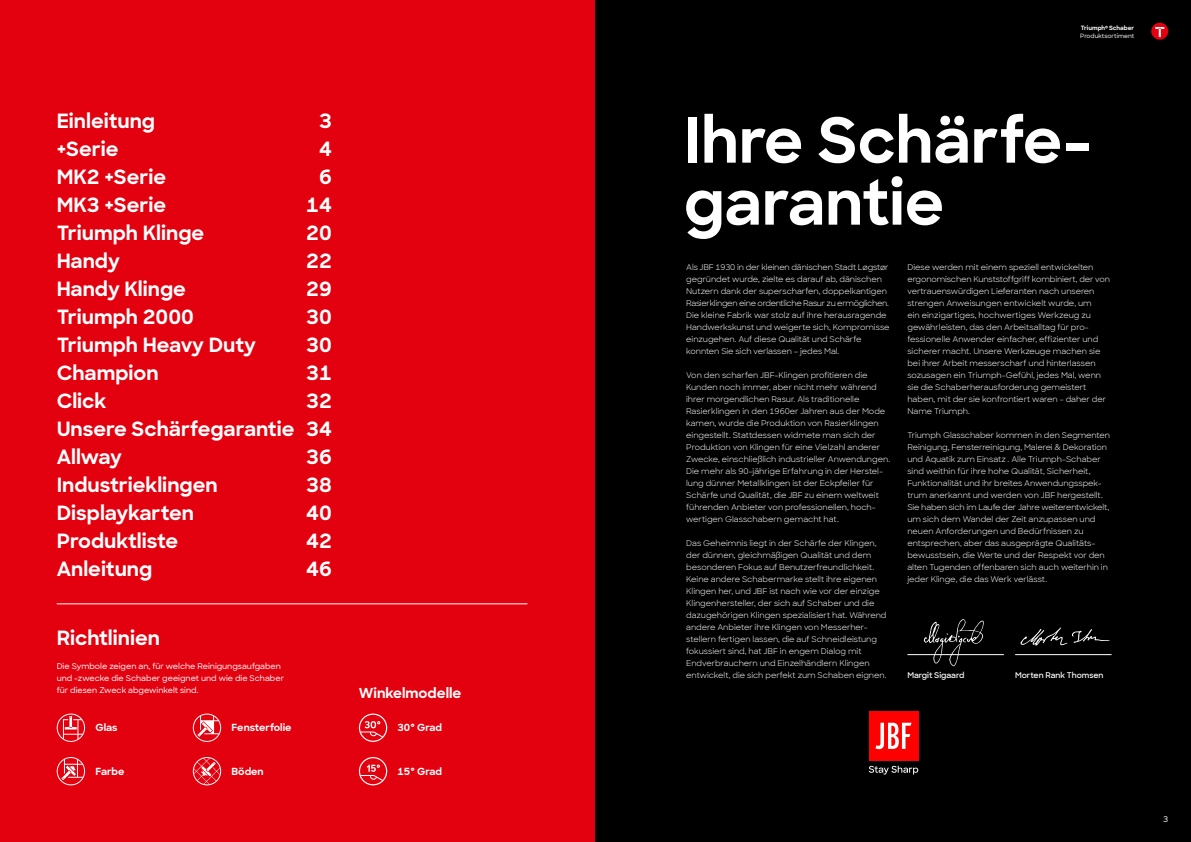
<style>
.page{position:relative;width:1191px;height:842px;background:#fff}
.page>*{position:absolute;margin:0;border:0;box-sizing:border-box;transform-origin:0 0}
.t1{font:700 62px/62px "Sharp Sans";color:#fff}
.t2{font:700 20px/28px "Sharp Sans";color:#fff;text-align:justify}
.t3{font:700 14px "Sharp Sans";color:#fff}
.t4{font:700 10px "Sharp Sans";color:#fff}
.t5{font:8px/12px "Sharp Sans";letter-spacing:-.005em;color:#fff}
.t6{font:500 8px/12px "Sharp Sans";color:#fff}
.t7{font:600 8px "Sharp Sans";letter-spacing:-.005em;color:#fff}
.t8{font:500 6px/8px "Sharp Sans";color:#fff}
.s1{font-weight:700}
</style>
<div class="page">
<div style="left:0;top:0;width:595px;height:842px;background:#e3000f"></div>
<div style="left:595px;top:0;width:596px;height:842px;background:#000"></div>
<svg style="left:57px;top:713px;width:28px;height:29px"></svg>
<svg style="left:57px;top:757px;width:28px;height:28px"></svg>
<svg style="left:193px;top:713px;width:28px;height:29px"></svg>
<div style="left:359px;top:757px;width:28px;height:28px;border:1px solid #fff;border-radius:50%"></div>
<svg style="left:359px;top:765px;width:25px;height:17px"></svg>
<svg style="left:193px;top:757px;width:28px;height:28px"></svg>
<div style="left:359px;top:713px;width:28px;height:29px;border:1px solid #fff;border-radius:50%"></div>
<svg style="left:359px;top:721px;width:25px;height:17px"></svg>
<div style="left:868px;top:711px;width:50px;height:50px;background:#f00"></div>
<svg style="left:875px;top:723px;width:36px;height:26px"></svg>
<svg style="left:868px;top:766px;width:50px;height:8px"></svg>
<hr style="left:57px;top:604px;width:470px;height:1px;background:#fff">
<svg style="left:1020px;top:628px;width:90px;height:18px"></svg>
<svg style="left:924px;top:619px;width:60px;height:47px"></svg>
<hr style="left:1015px;top:654px;width:96px;height:1px;background:#fff">
<hr style="left:907px;top:654px;width:96px;height:1px;background:#fff">
<div style="left:1151px;top:23px;width:17px;height:17px;background:#e3000f;border-radius:50%"></div>
<svg style="left:1155px;top:27px;width:9px;height:10px"></svg>
<h2 class="t2" style="left:57px;top:106px;width:100px">Einleitung</h2>
<h2 class="t2" style="left:319px;top:106px;width:14px">3</h2>
<h2 class="t2" style="left:57px;top:134px;width:63px">+Serie</h2>
<h2 class="t2" style="left:319px;top:134px;width:14px">4</h2>
<h2 class="t2" style="left:57px;top:162px;width:111px">MK2 +Serie</h2>
<h2 class="t2" style="left:319px;top:162px;width:14px">6</h2>
<h2 class="t2" style="left:57px;top:190px;width:111px">MK3 +Serie</h2>
<h2 class="t2" style="left:306px;top:190px;width:27px">14</h2>
<h2 class="t2" style="left:57px;top:218px;width:149px">Triumph Klinge</h2>
<h2 class="t2" style="left:306px;top:218px;width:27px">20</h2>
<h2 class="t2" style="left:57px;top:246px;width:65px">Handy</h2>
<h2 class="t2" style="left:306px;top:246px;width:27px">22</h2>
<h2 class="t2" style="left:57px;top:274px;width:131px">Handy Klinge</h2>
<h2 class="t2" style="left:306px;top:274px;width:27px">29</h2>
<h2 class="t2" style="left:57px;top:302px;width:139px">Triumph 2000</h2>
<h2 class="t2" style="left:306px;top:302px;width:27px">30</h2>
<h2 class="t2" style="left:57px;top:330px;width:201px">Triumph Heavy Duty</h2>
<h2 class="t2" style="left:306px;top:330px;width:27px">30</h2>
<h2 class="t2" style="left:57px;top:358px;width:103px">Champion</h2>
<h2 class="t2" style="left:306px;top:358px;width:27px">31</h2>
<h2 class="t2" style="left:57px;top:386px;width:51px">Click</h2>
<h2 class="t2" style="left:57px;top:386px;width:276px;text-indent:249px">32<br>Unsere Schärfegarantie 34<br>Allway</h2>
<h2 class="t2" style="left:306px;top:442px;width:27px">36</h2>
<h2 class="t2" style="left:57px;top:470px;width:162px">Industrieklingen</h2>
<h2 class="t2" style="left:306px;top:470px;width:27px">38</h2>
<h2 class="t2" style="left:57px;top:498px;width:139px">Displaykarten</h2>
<h2 class="t2" style="left:306px;top:498px;width:27px">40</h2>
<h2 class="t2" style="left:57px;top:526px;width:123px">Produktliste</h2>
<h2 class="t2" style="left:306px;top:526px;width:27px">42</h2>
<h2 class="t2" style="left:57px;top:554px;width:97px">Anleitung</h2>
<h2 class="t2" style="left:306px;top:554px;width:27px">46</h2>
<h2 class="t2" style="left:57px;top:623px;width:105px">Richtlinien</h2>
<p class="t6" style="left:57px;top:659px;width:229px">Die Symbole zeigen an, für welche Reinigungsaufgaben und -zwecke die Schaber geeignet und wie die Schaber für diesen Zweck abgewinkelt sind.</p>
<p class="t4" style="left:95px;top:720px;width:24px">Glas</p>
<p class="t4" style="left:95px;top:764px;width:31px">Farbe</p>
<h3 class="t3" style="left:359px;top:683px;width:104px">Winkelmodelle</h3>
<p class="t4" style="left:397px;top:720px;width:46px">30° Grad</p>
<p class="t4" style="left:231px;top:720px;width:62px">Fensterfolie</p>
<p class="t4" style="left:231px;top:764px;width:34px">Böden</p>
<p class="t4" style="left:397px;top:764px;width:46px">15° Grad</p>
<p class="t8" style="left:1080px;top:24px;width:55px"><span class="s1">Triumph</span><sup>®</sup> <span class="s1">Schaber<br></span>Produktsortiment</p>
<h1 class="t1" style="left:684px;top:107px;width:410px">Ihre Schärfe&shy;garantie</h1>
<p class="t5" style="left:686px;top:261px;width:205px">Als JBF 1930 in der kleinen dänischen Stadt Løgstør gegründet wurde, zielte es darauf ab, dänischen Nutzern dank der superscharfen, doppelkantigen Rasierklingen eine ordentliche Rasur zu ermöglichen.<br>Die kleine Fabrik war stolz auf ihre herausragende Handwerkskunst und weigerte sich, Kompromisse einzugehen. Auf diese Qualität und Schärfe konnten Sie sich verlassen – jedes Mal.</p>
<p class="t5" style="left:686px;top:369px;width:205px">Von den scharfen JBF-Klingen profitieren die Kunden noch immer, aber nicht mehr während ihrer morgendlichen Rasur. Als traditionelle Rasierklingen in den 1960er Jahren aus der Mode kamen, wurde die Produktion von Rasierklingen eingestellt. Stattdessen widmete man sich der Produktion von Klingen für eine Vielzahl anderer Zwecke, einschließlich industrieller Anwendungen.<br>Die mehr als 90-jährige Erfahrung in der Herstel&shy;lung dünner Metallklingen ist der Eckpfeiler für Schärfe und Qualität, die JBF zu einem weltweit führenden Anbieter von professionellen, hoch&shy;wertigen Glasschabern gemacht hat.</p>
<p class="t5" style="left:686px;top:537px;width:202px">Das Geheimnis liegt in der Schärfe der Klingen, der dünnen, gleichmäßigen Qualität und dem besonderen Fokus auf Benutzerfreundlichkeit.<br>Keine andere Schabermarke stellt ihre eigenen Klingen her, und JBF ist nach wie vor der einzige Klingenhersteller, der sich auf Schaber und die dazugehörigen Klingen spezialisiert hat. Während andere Anbieter ihre Klingen von Messerher&shy;stellern fertigen lassen, die auf Schneidleistung fokussiert sind, hat JBF in engem Dialog mit Endverbrauchern und Einzelhändlern Klingen entwickelt, die sich perfekt zum Schaben eignen.</p>
<p class="t5" style="left:907px;top:261px;width:204px">Diese werden mit einem speziell entwickelten ergonomischen Kunststoffgriff kombiniert, der von vertrauenswürdigen Lieferanten nach unseren strengen Anweisungen entwickelt wurde, um<br>ein einzigartiges, hochwertiges Werkzeug zu gewährleisten, das den Arbeitsalltag für pro&shy;fessionelle Anwender einfacher, effizienter und sicherer macht. Unsere Werkzeuge machen sie bei ihrer Arbeit messerscharf und hinterlassen sozusagen ein Triumph-Gefühl, jedes Mal, wenn sie die Schaberherausforderung gemeistert haben, mit der sie konfrontiert waren - daher der Name Triumph.</p>
<p class="t5" style="left:907px;top:429px;width:204px">Triumph Glasschaber kommen in den Segmenten Reinigung, Fensterreinigung, Malerei &amp; Dekoration und Aquatik zum Einsatz . Alle Triumph-Schaber sind weithin für ihre hohe Qualität, Sicherheit, Funktionalität und ihr breites Anwendungsspek&shy;trum anerkannt und werden von JBF hergestellt.<br>Sie haben sich im Laufe der Jahre weiterentwickelt, um sich dem Wandel der Zeit anzupassen und neuen Anforderungen und Bedürfnissen zu entsprechen, aber das ausgeprägte Qualitäts&shy;bewusstsein, die Werte und der Respekt vor den alten Tugenden offenbaren sich auch weiterhin in jeder Klinge, die das Werk verlässt.</p>
<p class="t7" style="left:907px;top:669px;width:58px">Margit Sigaard</p>
<p class="t7" style="left:1015px;top:669px;width:90px">Morten Rank Thomsen</p>
<p class="t6" style="left:1163px;top:812px;width:7px">3</p>
</div>
